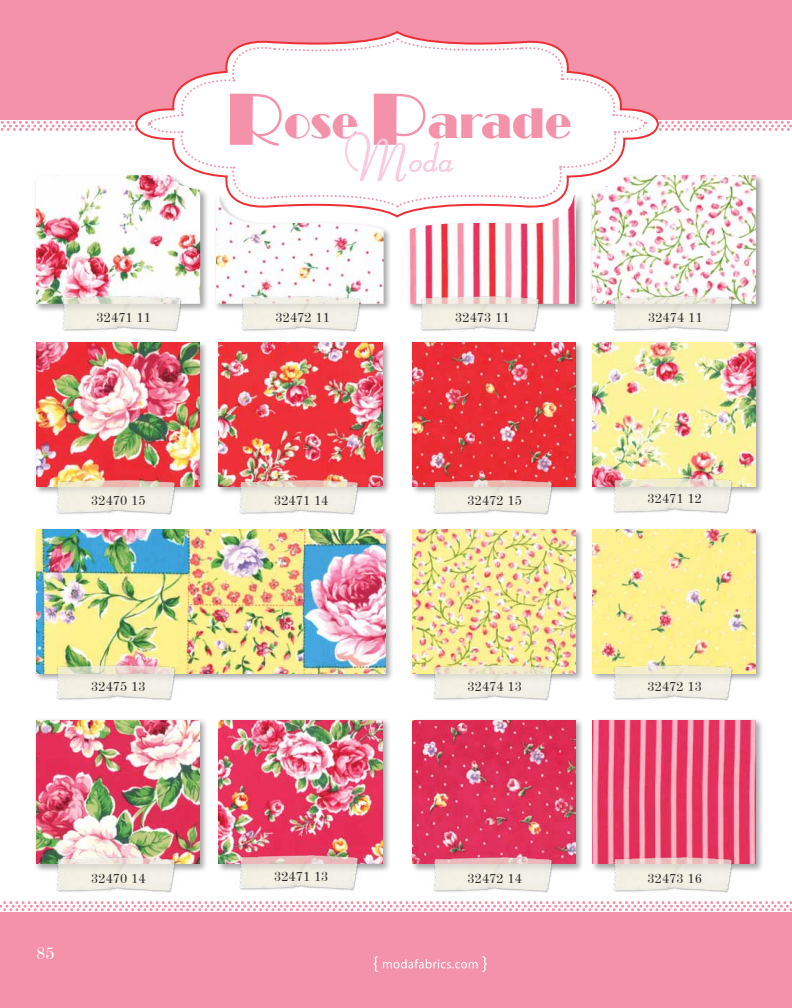
<style>
.page{position:relative;width:792px;height:1008px;background:#fff}
.page>*{position:absolute;margin:0;border:0;box-sizing:border-box;transform-origin:0 0}
.t1{font:44.2px "Broadway";color:#f492aa}
.t2{font:18px "De Vinne BT Text";color:#fff}
.t3{font:14px "De Vinne BT Text";color:#292829}
.s1{font-size:76.7px}
</style>
<div class="page">
<div style="left:0;top:0;width:792px;height:120px;background:#f492aa"></div>
<div style="left:0;top:912px;width:792px;height:96px;background:#f492aa"></div>
<svg style="left:0;top:901px;width:792px;height:10px"></svg>
<svg style="left:374px;top:956px;width:113px;height:16px"></svg>
<div style="left:214px;top:193px;width:178px;height:120px;background:#000;opacity:.35"></div>
<img style="left:216px;top:208px;width:168px;height:96px">
<div style="left:34px;top:173px;width:175px;height:140px;background:#000;opacity:.35"></div>
<img style="left:36px;top:208px;width:164px;height:96px">
<img style="left:225px;top:287px;width:144px;height:45px">
<img style="left:46px;top:287px;width:144px;height:45px">
<svg style="left:0;top:38px;width:792px;height:170px"></svg>
<div style="left:406px;top:193px;width:179px;height:120px;background:#000;opacity:.35"></div>
<img style="left:408px;top:195px;width:168px;height:109px">
<img style="left:406px;top:287px;width:143px;height:45px">
<div style="left:590px;top:173px;width:175px;height:140px;background:#000;opacity:.35"></div>
<img style="left:592px;top:175px;width:164px;height:129px">
<img style="left:598px;top:287px;width:144px;height:45px">
<div style="left:410px;top:340px;width:175px;height:156px;background:#000;opacity:.35"></div>
<img style="left:412px;top:343px;width:164px;height:144px">
<img style="left:417px;top:470px;width:144px;height:45px">
<div style="left:590px;top:718px;width:175px;height:155px;background:#000;opacity:.35"></div>
<img style="left:592px;top:720px;width:164px;height:144px">
<img style="left:597px;top:848px;width:144px;height:45px">
<div style="left:34px;top:718px;width:174px;height:155px;background:#000;opacity:.35"></div>
<img style="left:36px;top:720px;width:164px;height:144px">
<img style="left:41px;top:848px;width:144px;height:45px">
<div style="left:217px;top:340px;width:174px;height:156px;background:#000;opacity:.35"></div>
<img style="left:219px;top:343px;width:164px;height:144px">
<img style="left:224px;top:470px;width:144px;height:45px">
<div style="left:410px;top:718px;width:175px;height:155px;background:#000;opacity:.35"></div>
<img style="left:412px;top:720px;width:164px;height:144px">
<img style="left:417px;top:848px;width:144px;height:45px">
<div style="left:34px;top:340px;width:174px;height:156px;background:#000;opacity:.35"></div>
<img style="left:36px;top:343px;width:164px;height:144px">
<img style="left:41px;top:470px;width:144px;height:45px">
<div style="left:590px;top:340px;width:175px;height:156px;background:#000;opacity:.35"></div>
<img style="left:592px;top:343px;width:164px;height:144px">
<img style="left:597px;top:468px;width:144px;height:46px">
<div style="left:217px;top:718px;width:174px;height:155px;background:#000;opacity:.35"></div>
<img style="left:219px;top:720px;width:164px;height:144px">
<img style="left:224px;top:846px;width:144px;height:45px">
<div style="left:590px;top:528px;width:175px;height:155px;background:#000;opacity:.35"></div>
<img style="left:592px;top:530px;width:164px;height:144px">
<img style="left:597px;top:656px;width:144px;height:45px">
<div style="left:410px;top:528px;width:175px;height:155px;background:#000;opacity:.35"></div>
<img style="left:412px;top:530px;width:164px;height:144px">
<img style="left:417px;top:656px;width:144px;height:45px">
<div style="left:34px;top:528px;width:361px;height:155px;background:#000;opacity:.35"></div>
<img style="left:36px;top:530px;width:350px;height:144px">
<img style="left:41px;top:656px;width:144px;height:45px">
<h1 class="t1" style="left:226px;top:97px;width:348px"><span class="s1">R</span>ose <span class="s1">P</span>arade</h1>
<p class="t3" style="left:97px;top:309px;width:56px">32471 11</p>
<p class="t3" style="left:276px;top:309px;width:56px">32472 11</p>
<p class="t3" style="left:455px;top:309px;width:56px">32473 11</p>
<p class="t3" style="left:648px;top:309px;width:56px">32474 11</p>
<p class="t3" style="left:91px;top:492px;width:56px">32470 15</p>
<p class="t3" style="left:648px;top:490px;width:56px">32471 12</p>
<p class="t3" style="left:274px;top:492px;width:56px">32471 14</p>
<p class="t3" style="left:468px;top:492px;width:56px">32472 15</p>
<p class="t3" style="left:91px;top:678px;width:56px">32475 13</p>
<p class="t3" style="left:468px;top:678px;width:56px">32474 13</p>
<p class="t3" style="left:648px;top:678px;width:56px">32472 13</p>
<p class="t2" style="left:36px;top:942px;width:20px">85</p>
<p class="t3" style="left:274px;top:868px;width:56px">32471 13</p>
<p class="t3" style="left:91px;top:870px;width:56px">32470 14</p>
<p class="t3" style="left:648px;top:870px;width:56px">32473 16</p>
<p class="t3" style="left:468px;top:870px;width:56px">32472 14</p>
</div>
